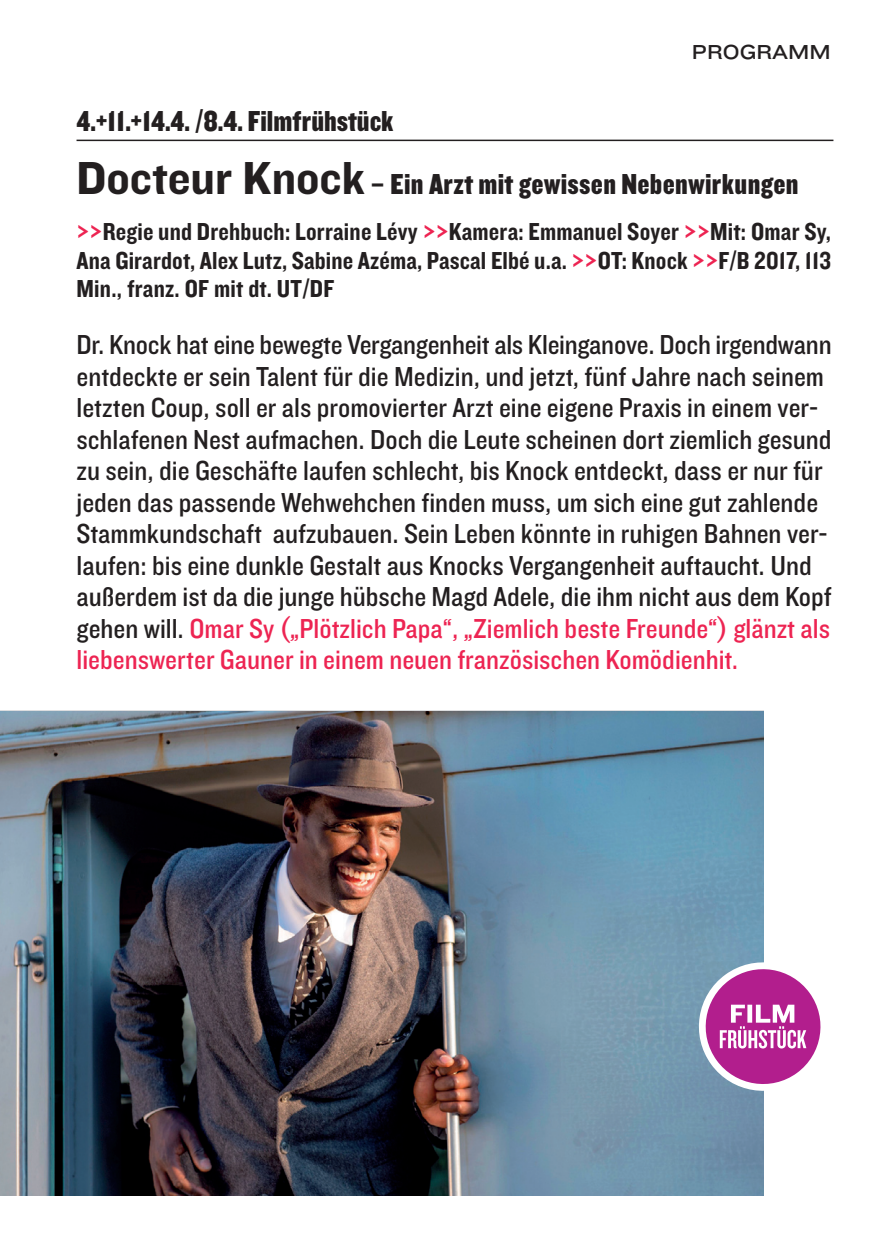
<style>
.page{position:relative;width:893px;height:1259px;background:#fff}
.page>*{position:absolute;margin:0;border:0;box-sizing:border-box;transform-origin:0 0}
.t1{font:30px "Knockout HTF70 Full Welterwt";letter-spacing:.01em;color:#231f20}
.t2{font:28.5px/31.5px "Knockout HTF30 Junior Welterwt";color:#231f20}
.t3{font:25.5px/28.5px "Knockout HTF50 Welterweight";letter-spacing:.005em;color:#231f20;text-align:justify}
.t4{font:21px "Knockout HTF33 Junior Heviwt";color:#231f20}
.s1{font-family:"Knockout HTF51 Middleweight";font-size:48px}
.s2{color:#ed2452}
</style>
<div class="page">
<img style="left:0;top:711px;width:764px;height:484px">
<hr style="left:77px;top:140px;width:756px;height:1px;background:#231f20">
<svg style="left:690px;top:953px;width:131px;height:146px"></svg>
<p class="t1" style="left:77px;top:111px;width:319px">4.+11.+14.4. /8.4. Filmfrühstück</p>
<p class="t4" style="left:692px;top:45px;width:140px">PROGRAMM</p>
<p class="t1" style="left:77px;top:174px;width:723px"><span class="s1">Docteur Knock</span> – Ein Arzt mit gewissen Nebenwirkungen</p>
<p class="t3" style="left:77px;top:219px;width:756px"><span class="s2">&gt;&gt;</span>Regie und Drehbuch: Lorraine Lévy <span class="s2">&gt;&gt;</span>Kamera: Emmanuel Soyer <span class="s2">&gt;&gt;</span>Mit: Omar Sy, Ana Girardot, Alex Lutz, Sabine Azéma, Pascal Elbé u.a. <span class="s2">&gt;&gt;</span>OT: Knock <span class="s2">&gt;&gt;</span>F/B 2017, 113<br>Min., franz. OF mit dt. UT/DF</p>
<p class="t2" style="left:77px;top:331px;width:757px">Dr. Knock hat eine bewegte Vergangenheit als Kleinganove. Doch irgendwann entdeckte er sein Talent für die Medizin, und jetzt, fünf Jahre nach seinem letzten Coup, soll er als promovierter Arzt eine eigene Praxis in einem ver&shy;schlafenen Nest aufmachen. Doch die Leute scheinen dort ziemlich gesund zu sein, die Geschäfte laufen schlecht, bis Knock entdeckt, dass er nur für jeden das passende Wehwehchen finden muss, um sich eine gut zahlende Stammkundschaft aufzubauen. Sein Leben könnte in ruhigen Bahnen ver&shy;laufen: bis eine dunkle Gestalt aus Knocks Vergangenheit auftaucht. Und außerdem ist da die junge hübsche Magd Adele, die ihm nicht aus dem Kopf gehen will. <span class="s2">Omar Sy („Plötzlich Papa“, „Ziemlich beste Freunde“) glänzt als liebenswerter Gauner in einem neuen französischen Komödienhit.</span></p>
</div>
